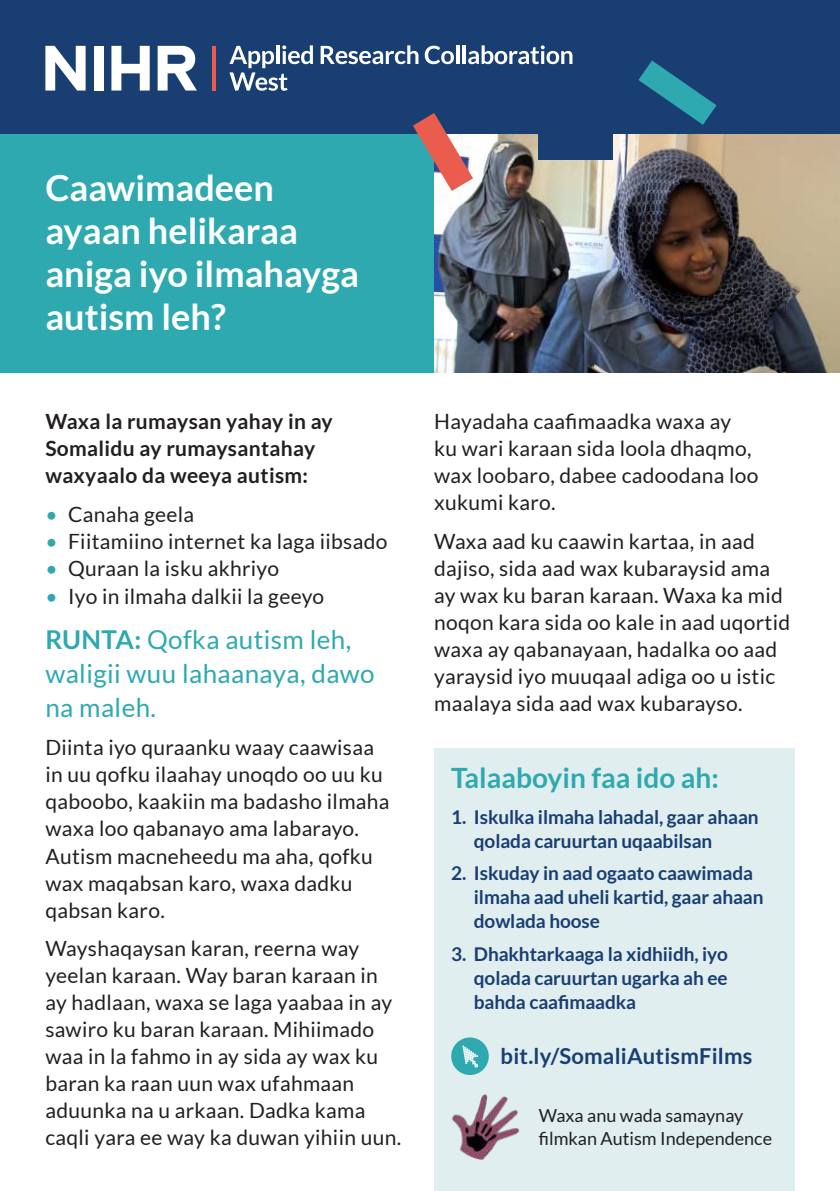
<style>
.page{position:relative;width:840px;height:1191px;background:#fff}
.page>*{position:absolute;margin:0;border:0;box-sizing:border-box;transform-origin:0 0}
.t1{font:700 36px/43.2px "Lato";color:#fff}
.t2{font:700 28px "Lato";color:#2ea9b0}
.t3{font:26px/34px "Lato";letter-spacing:.015em;color:#2ea9b0}
.t4{font:700 22px "Lato";letter-spacing:.01em;color:#193e72}
.t5{font:21px/27px "Lato";letter-spacing:.015em;color:#231f20}
.t6{font:700 21px/27px "Lato";letter-spacing:.015em;color:#231f20}
.t7{font:700 19px/24px "Lato";letter-spacing:-.005em;color:#193e72}
.t8{font:18px/22.4px "Lato";color:#231f20}
.s1{color:#2ea9b0}
.s2{font-weight:700}
</style>
<div class="page">
<div style="left:0;top:0;width:839px;height:146px;background:#193e72"></div>
<div style="left:0;top:135px;width:434px;height:238px;background:#2ea9b0"></div>
<svg style="left:320px;top:45px;width:98px;height:19px"></svg>
<svg style="left:424px;top:46px;width:29px;height:18px"></svg>
<hr style="left:456px;top:45px;width:3px;height:19px;background:#fff">
<hr style="left:462px;top:45px;width:3px;height:19px;background:#fff">
<svg style="left:468px;top:45px;width:104px;height:19px"></svg>
<svg style="left:229px;top:45px;width:84px;height:46px"></svg>
<svg style="left:45px;top:46px;width:40px;height:45px"></svg>
<div style="left:93px;top:46px;width:10px;height:45px;background:#fff"></div>
<svg style="left:111px;top:46px;width:39px;height:45px"></svg>
<svg style="left:157px;top:46px;width:40px;height:45px"></svg>
<svg style="left:212px;top:46px;width:3px;height:44px"></svg>
<img style="left:434px;top:135px;width:405px;height:238px">
<div style="left:538px;top:125px;width:74px;height:34px;background:#193e72"></div>
<svg style="left:638px;top:60px;width:78px;height:65px"></svg>
<svg style="left:412px;top:113px;width:61px;height:78px"></svg>
<div style="left:434px;top:748px;width:360px;height:443px;background:#e1eef0"></div>
<div style="left:451px;top:1037px;width:37px;height:38px;background:#2ea9b0;border-radius:50%"></div>
<svg style="left:462px;top:1045px;width:16px;height:22px"></svg>
<img style="left:452px;top:1094px;width:68px;height:66px">
<h1 class="t1" style="left:45px;top:165px;width:315px">Caawimadeen ayaan helikaraa aniga iyo ilmahayga autism leh?</h1>
<p class="t6" style="left:45px;top:408px;width:289px">Waxa la rumaysan yahay in ay<br>Somalidu ay rumaysantahay waxyaalo da weeya autism:</p>
<p class="t5" style="left:45px;top:500px;width:150px"><span class="s1">•</span> Canaha geela</p>
<p class="t5" style="left:45px;top:527px;width:343px"><span class="s1">•</span> Fiitamiino internet ka laga iibsado</p>
<p class="t5" style="left:45px;top:554px;width:235px"><span class="s1">•</span> Quraan la isku akhriyo</p>
<p class="t5" style="left:45px;top:582px;width:280px"><span class="s1">•</span> Iyo in ilmaha dalkii la geeyo</p>
<p class="t3" style="left:45px;top:622px;width:330px"><span class="s2">RUNTA:</span> Qofka autism leh, waligii wuu lahaanaya, dawo na maleh.</p>
<p class="t5" style="left:45px;top:734px;width:345px">Diinta iyo quraanku waay caawisaa in uu qofku ilaahay unoqdo oo uu ku qaboobo, kaakiin ma badasho ilmaha waxa loo qabanayo ama labarayo.<br>Autism macneheedu ma aha, qofku wax maqabsan karo, waxa dadku qabsan karo.</p>
<p class="t5" style="left:45px;top:934px;width:357px">Wayshaqaysan karan, reerna way yeelan karaan. Way baran karaan in ay hadlaan, waxa se laga yaabaa in ay sawiro ku baran karaan. Mihiimado waa in la fahmo in ay sida ay wax ku baran ka raan uun wax ufahmaan aduunka na u arkaan. Dadka kama caqli yara ee way ka duwan yihiin uun.</p>
<p class="t5" style="left:434px;top:408px;width:326px">Hayadaha caafimaadka waxa ay ku wari karaan sida loola dhaqmo, wax loobaro, dabee cadoodana loo xukumi karo.</p>
<p class="t5" style="left:434px;top:527px;width:357px">Waxa aad ku caawin kartaa, in aad dajiso, sida aad wax kubaraysid ama ay wax ku baran karaan. Waxa ka mid noqon kara sida oo kale in aad uqortid waxa ay qabanayaan, hadalka oo aad yaraysid iyo muuqaal adiga oo u istic maalaya sida aad wax kubarayso.</p>
<h2 class="t2" style="left:451px;top:762px;width:269px">Talaaboyin faa ido ah:</h2>
<p class="t7" style="left:473px;top:804px;width:286px;text-indent:-23px">1. Iskulka ilmaha lahadal, gaar ahaan qolada caruurtan uqaabilsan</p>
<p class="t7" style="left:473px;top:861px;width:291px;text-indent:-23px">2. Iskuday in aad ogaato caawimada ilmaha aad uheli kartid, gaar ahaan dowlada hoose</p>
<p class="t7" style="left:473px;top:941px;width:255px;text-align:justify;text-indent:-23px">3. Dhakhtarkaaga la xidhiidh, iyo qolada caruurtan ugarka ah ee bahda caafimaadka</p>
<p class="t4" style="left:500px;top:1043px;width:253px">bit.ly/SomaliAutismFilms</p>
<p class="t8" style="left:538px;top:1104px;width:235px">Waxa anu wada samaynay filmkan Autism Independence</p>
</div>
